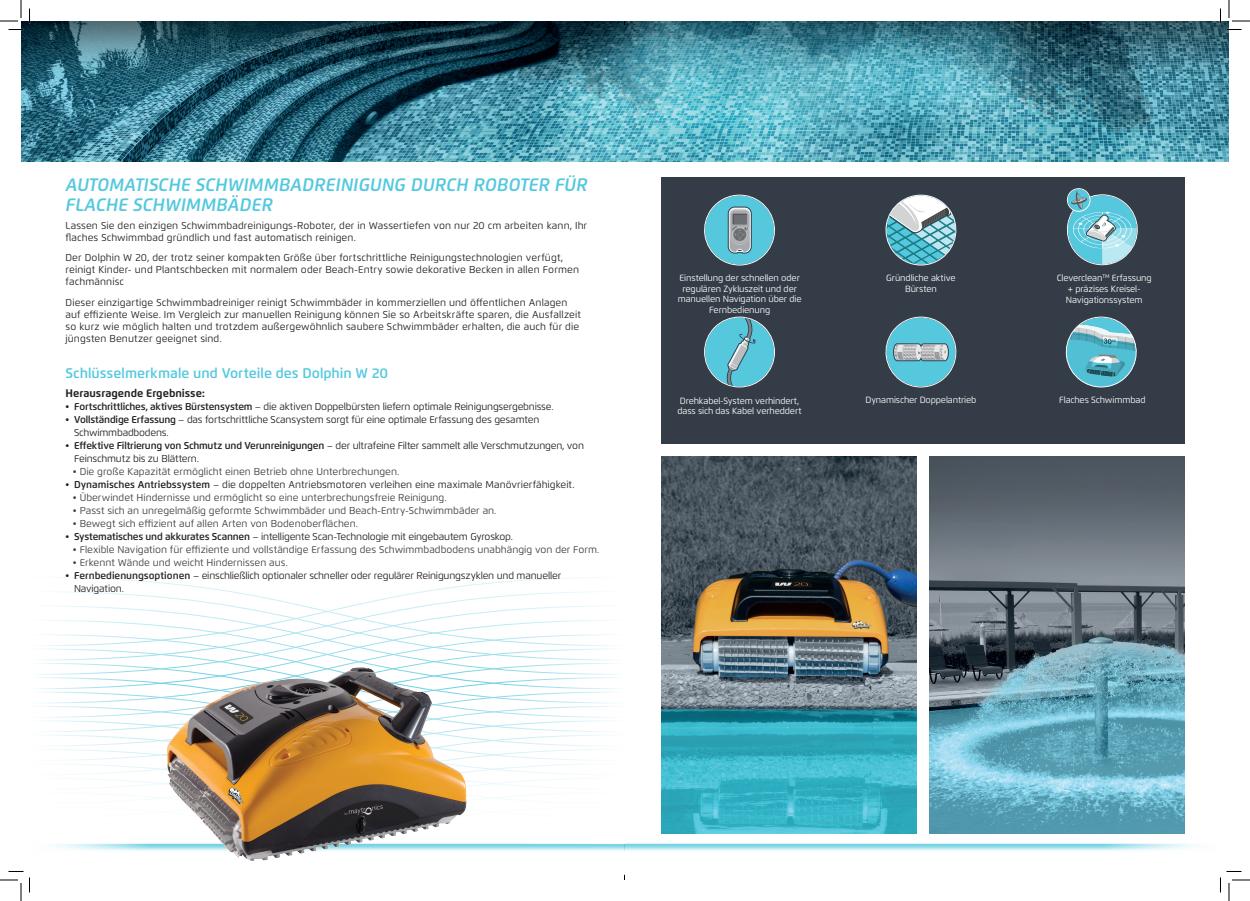
<style>
.page{position:relative;width:1250px;height:901px;background:#fff}
.page>*{position:absolute;margin:0;border:0;box-sizing:border-box;transform-origin:0 0}
.t1{font:italic 600 18px/20px "Flexo";letter-spacing:.01em;color:#54c8df}
.t2{font:600 14px "Flexo";color:#54c8df}
.t3{font:700 11px "Flexo";color:#231f20}
.t4{font:10px/12px "Flexo";letter-spacing:.01em;color:#231f20}
.t5{font:10px/13px "Flexo";letter-spacing:-.02em;color:#231f20}
.t6{font:10px/13px "Flexo";color:#3e3e3f}
.t7{font:600 10px "Flexo";color:#231f20}
.t8{font:9px/10.8px "Flexo";letter-spacing:-.015em;color:#fff;text-align:center}
.s1{font-weight:600}
.s2{color:#3e3e3f}
.s3{font-weight:600;color:#231f20}
.s4{color:#231f20}
</style>
<div class="page">
<img style="left:21px;top:21px;width:1208px;height:140px">
<img style="left:525px;top:812px;width:660px;height:40px">
<svg style="left:1102px;top:831px;width:95px;height:21px"></svg>
<img style="left:929px;top:456px;width:255px;height:377px">
<img style="left:661px;top:456px;width:255px;height:377px">
<div style="left:661px;top:177px;width:523px;height:266px;background:#343d47"></div>
<svg style="left:704px;top:317px;width:71px;height:71px"></svg>
<svg style="left:704px;top:195px;width:71px;height:70px"></svg>
<svg style="left:885px;top:195px;width:72px;height:71px"></svg>
<svg style="left:885px;top:317px;width:71px;height:70px"></svg>
<svg style="left:1065px;top:317px;width:71px;height:70px"></svg>
<svg style="left:1067px;top:188px;width:71px;height:78px"></svg>
<div style="left:443px;top:537px;width:182px;height:306px;background:#fff"></div>
<img style="left:102px;top:606px;width:423px;height:255px">
<svg style="left:0;top:0;width:30px;height:30px"></svg>
<svg style="left:0;top:871px;width:30px;height:30px"></svg>
<svg style="left:1219px;top:0;width:31px;height:30px"></svg>
<svg style="left:1220px;top:871px;width:30px;height:30px"></svg>
<h1 class="t1" style="left:66px;top:175px;width:523px">AUTOMATISCHE SCHWIMMBADREINIGUNG DURCH ROBOTER FÜR<br>FLACHE SCHWIMMBÄDER</h1>
<p class="t4" style="left:66px;top:219px;width:523px">Lassen Sie den einzigen Schwimmbadreinigungs-Roboter, der in Wassertiefen von nur 20 cm arbeiten kann, Ihr flaches Schwimmbad gründlich und fast automatisch reinigen.</p>
<p class="t4" style="left:66px;top:252px;width:515px">Der Dolphin W 20, der trotz seiner kompakten Größe über fortschrittliche Reinigungstechnologien verfügt, reinigt Kinder- und Plantschbecken mit normalem oder Beach-Entry sowie dekorative Becken in allen Formen fachmännisc</p>
<p class="t4" style="left:66px;top:296px;width:517px">Dieser einzigartige Schwimmbadreiniger reinigt Schwimmbäder in kommerziellen und öffentlichen Anlagen auf effiziente Weise Im. Vergleich zur manuellen Reinigung können Sie so Arbeitskräfte sparen, die Ausfallzeit so kurz wie möglich halten und trotzdem außergewöhnlich saubere Schwimmbäder erhalten, die auch für die jüngsten Benutzer geeignet sind.</p>
<h2 class="t2" style="left:66px;top:364px;width:324px">Schlüsselmerkmale und Vorteile des Dolphin W 20</h2>
<p class="t3" style="left:66px;top:386px;width:141px">Herausragende Ergebnisse:</p>
<p class="t5" style="left:74px;top:399px;width:481px"><span class="s1">Fortschrittliches, aktives Bürstensystem</span> – die aktiven Doppelbürsten liefern optimale Reinigungsergebnisse.</p>
<p class="t7" style="left:66px;top:400px;width:5px">•</p>
<p class="t5" style="left:74px;top:412px;width:466px"><span class="s1">Vollständige Erfassung</span> – das fortschrittliche Scansystem sorgt für eine optimale Erfassung des gesamten</p>
<p class="t7" style="left:66px;top:413px;width:5px">•</p>
<p class="t5" style="left:74px;top:425px;width:511px">Schwimmbadbodens.<br><span class="s1">Effektive Filtrierung von Schmutz und Verunreinigungen</span> – der ultrafeine Filter sammelt alle Verschmutzungen, von</p>
<p class="t7" style="left:66px;top:439px;width:5px">•</p>
<p class="t5" style="left:74px;top:451px;width:126px">Feinschmutz bis zu Blättern.</p>
<p class="t4" style="left:73px;top:464px;width:503px;line-height:13px"><span class="s2">• Die große Kapazität ermöglicht einen Betrieb ohne Unterbrechungen.<br></span><span class="s1">Dynamisches Antriebssystem</span> – die doppelten Antriebsmotoren verleihen eine maximale Manövrierfähigkeit.</p>
<p class="t7" style="left:66px;top:478px;width:5px">•</p>
<p class="t6" style="left:73px;top:490px;width:375px">• Überwindet Hindernisse und ermöglicht so eine unterbrechungsfreie Reinigung.</p>
<p class="t6" style="left:73px;top:503px;width:425px">• Passt sich an unregelmäßig geformte Schwimmbäder und Beach-Entry-Schwimmbäder an.</p>
<p class="t6" style="left:73px;top:516px;width:441px">• Bewegt sich effizient auf allen Arten von Bodenoberflächen.<br><span class="s3">Systematisches und akkurates Scannen</span> <span class="s4">– intelligente Scan-Technologie mit eingebautem Gyroskop.</span></p>
<p class="t7" style="left:66px;top:530px;width:5px">•</p>
<p class="t6" style="left:73px;top:542px;width:528px">• Flexible Navigation für effiziente und vollständige Erfassung des Schwimmbadbodens unabhängig von der Form.</p>
<p class="t5" style="left:73px;top:555px;width:490px"><span class="s2">• Erkennt Wände und weicht Hindernissen aus.<br></span><span class="s1">Fernbedienungsoptionen</span> – einschließlich optionaler schneller oder regulärer Reinigungszyklen und manueller</p>
<p class="t7" style="left:66px;top:569px;width:5px">•</p>
<p class="t5" style="left:74px;top:581px;width:51px">Navigation.</p>
<p class="t8" style="left:678px;top:272px;width:125px">Einstellung der schnellen oder regulären Zykluszeit und der manuellen Navigation über die<br>Fernbedienung</p>
<p class="t8" style="left:886px;top:273px;width:71px">Gründliche aktive<br>Bürsten</p>
<p class="t8" style="left:677px;top:395px;width:126px;text-align:left">Drehkabel-System verhindert, dass sich das Kabel verheddert</p>
<p class="t8" style="left:865px;top:394px;width:113px">Dynamischer Doppelantrieb</p>
<p class="t8" style="left:1056px;top:273px;width:97px">Cleverclean<sup>TM</sup> Erfassung</p>
<p class="t8" style="left:1066px;top:294px;width:78px">Navigationssystem</p>
<p class="t8" style="left:1067px;top:283px;width:74px">+ präzises Kreisel-</p>
<p class="t8" style="left:1059px;top:394px;width:88px">Flaches Schwimmbad</p>
</div>
